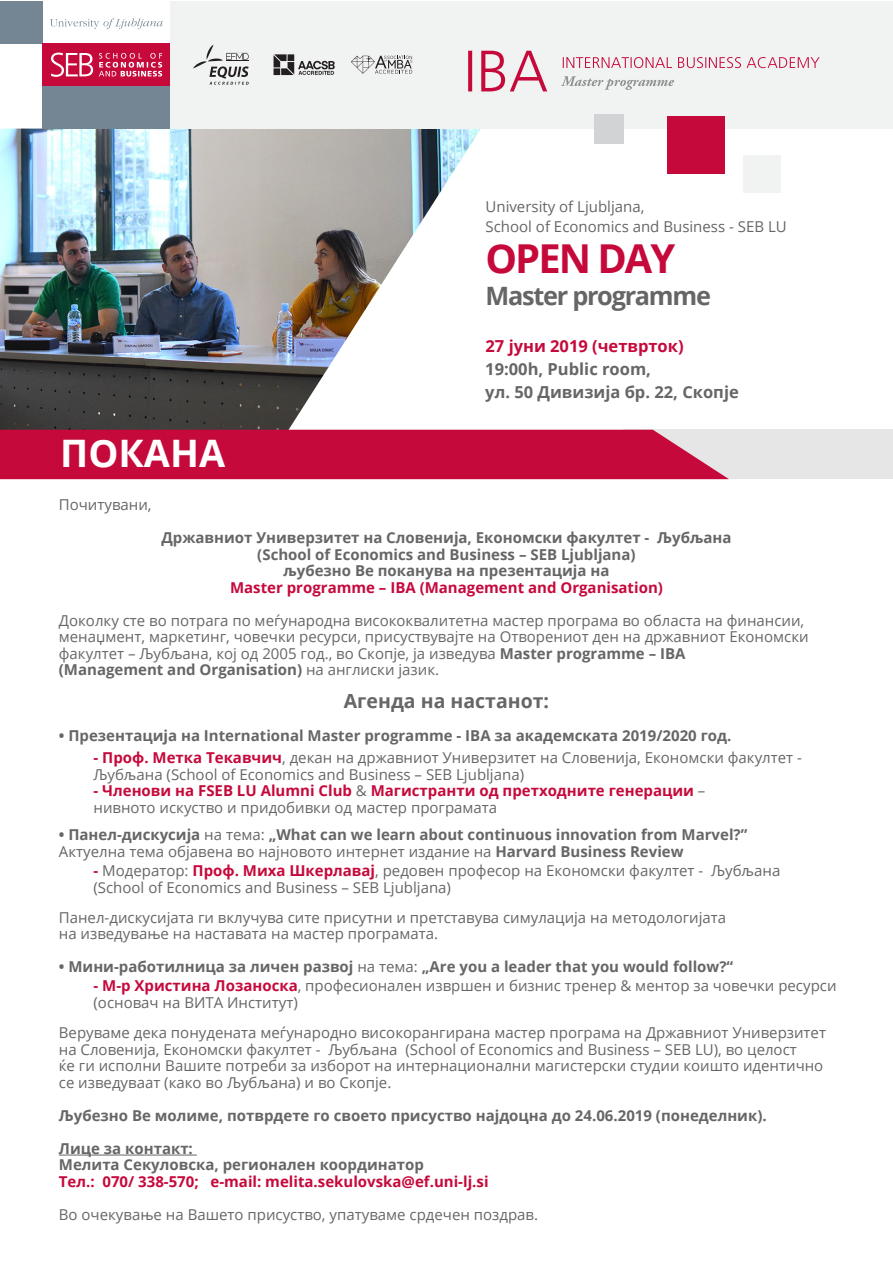
<style>
.page{position:relative;width:893px;height:1263px;background:#fff}
.page>*{position:absolute;margin:0;border:0;box-sizing:border-box;transform-origin:0 0}
.t1{font:700 39.9px "Open Sans";letter-spacing:-.05em;color:#c6093b}
.t2{font:700 37.8px "Open Sans";color:#fff}
.t3{font:700 25.35px "Open Sans";letter-spacing:-.05em;color:#666}
.t4{font:700 19.5px "Open Sans";color:#666}
.t5{font:700 16.5px/22.5px "Open Sans";color:#666}
.t6{font:700 16.5px "Open Sans";color:#c6093b}
.t7{font:15px/16.5px "Open Sans";color:#666}
.t8{font:700 15px/16.5px "Open Sans";color:#666}
.t9{font:700 15px/16.5px "Open Sans";color:#c6093b}
.s1{font-weight:700}
.s2{font-weight:700;color:#c6093b}
.s3{font-weight:400;color:#666}
.s4{font-weight:400}
</style>
<div class="page">
<img style="left:0;top:129px;width:481px;height:301px">
<div style="left:170px;top:1px;width:723px;height:128px;background:#f1f2f2"></div>
<svg style="left:468px;top:51px;width:79px;height:40px"></svg>
<svg style="left:563px;top:57px;width:257px;height:11px"></svg>
<svg style="left:561px;top:76px;width:113px;height:14px"></svg>
<svg style="left:193px;top:45px;width:56px;height:40px"></svg>
<svg style="left:274px;top:54px;width:61px;height:21px"></svg>
<svg style="left:351px;top:56px;width:61px;height:18px"></svg>
<div style="left:667px;top:116px;width:58px;height:58px;background:#c6093b"></div>
<div style="left:743px;top:155px;width:37px;height:37px;background:#f1f2f2"></div>
<div style="left:594px;top:114px;width:30px;height:29px;background:#d1d3d4"></div>
<div style="left:0;top:1px;width:43px;height:42px;background:#748593"></div>
<div style="left:43px;top:86px;width:127px;height:43px;background:#748593"></div>
<div style="left:43px;top:43px;width:127px;height:43px;background:#c6093b"></div>
<svg style="left:50px;top:18px;width:113px;height:11px"></svg>
<svg style="left:51px;top:53px;width:111px;height:24px"></svg>
<div style="left:624px;top:430px;width:269px;height:49px;background:#e6e6e6"></div>
<div style="left:0;top:430px;width:729px;height:49px;background:#c6093b"></div>
<hr style="left:59px;top:1155px;width:138px;height:1px;background:#666">
<p class="t7" style="left:486px;top:196px;width:303px;line-height:19.5px">University of Ljubljana,<br>School of Economics and Business - SEB LU</p>
<h1 class="t1" style="left:486px;top:230px;width:191px">OPEN DAY</h1>
<h3 class="t3" style="left:486px;top:278px;width:227px">Master programme</h3>
<p class="t6" style="left:486px;top:334px;width:200px">27 јуни 2019 (четврток)</p>
<p class="t5" style="left:485px;top:357px;width:255px">19:00h, Public room,<br>ул. 50 Дивизија бр. 22, Скопје</p>
<h2 class="t2" style="left:60px;top:427px;width:167px">ПОКАНА</h2>
<p class="t7" style="left:59px;top:496px;width:94px">Почитувани,</p>
<p class="t8" style="left:162px;top:529px;width:571px;text-align:center">Државниот Универзитет на Словенија, Економски факултет - Љубљана (School of Economics and Business – SEB Ljubljana)<br>љубезно Ве поканува на презентација на</p>
<p class="t9" style="left:230px;top:579px;width:434px">Master programme – IBA (Management and Organisation)</p>
<p class="t7" style="left:59px;top:612px;width:751px">Доколку сте во потрага по меѓународна висококвалитетна мастер програма во областа на финансии, менаџмент, маркетинг, човечки ресурси, присуствувајте на Отворениот ден на државниот Економски факултет – Љубљана, кој од 2005 год., во Скопје, ја изведува <span class="s1">Master programme – IBA<br>(Management and Organisation)</span> на англиски јазик.</p>
<h3 class="t4" style="left:344px;top:687px;width:207px">Агенда на настанот:</h3>
<p class="t8" style="left:59px;top:727px;width:674px">• Презентација на International Master programme - IBA за академската 2019/2020 год.</p>
<p class="t7" style="left:94px;top:749px;width:710px"><span class="s2">- Проф. Метка Текавчич</span>, декан на државниот Универзитет на Словенија, Економски факултет -<br>Љубљана (School of Economics and Business – SEB Ljubljana)</p>
<p class="t9" style="left:94px;top:782px;width:613px">- Членови на FSEB LU Alumni Club <span class="s3">&amp;</span> Магистранти од претходните генерации <span class="s3">– нивното искуство и придобивки од мастер програмата</span></p>
<p class="t8" style="left:59px;top:826px;width:690px">• Панел-дискусија <span class="s4">на тема:</span> „What can we learn about continuous innovation from Marvel?”<br><span class="s4">Актуелна тема објавена во најновото интернет издание на</span> Harvard Business Review</p>
<p class="t7" style="left:94px;top:862px;width:688px"><span class="s2">-</span> Модератор: <span class="s2">Проф. Миха Шкерлавај</span>, редовен професор на Економски факултет - Љубљана (School of Economics and Business – SEB Ljubljana)</p>
<p class="t7" style="left:59px;top:909px;width:669px">Панел-дискусијата ги вклучува сите присутни и претставува симулација на методологијата на изведување на наставата на мастер програмата.</p>
<p class="t8" style="left:59px;top:958px;width:676px">• Мини-работилница за личен развој <span class="s4">на тема:</span> „Are you a leader that you would follow?“</p>
<p class="t7" style="left:94px;top:977px;width:744px"><span class="s2">- M-р Христина Лозаноска</span>, професионален извршен и бизнис тренер &amp; ментор за човечки ресурси (основач на ВИТА Институт)</p>
<p class="t7" style="left:59px;top:1024px;width:769px">Веруваме дека понудената меѓународно високорангирана мастер програма на Државниот Универзитет на Словенија, Економски факултет - Љубљана (School of Economics and Business – SEB LU), во целост<br>ќе ги исполни Вашите потреби за изборот на интернационални магистерски студии коишто идентично се изведуваат (како во Љубљана) и во Скопје.</p>
<p class="t8" style="left:59px;top:1107px;width:709px">Љубезно Ве молиме, потврдете го своето присуство најдоцна до 24.06.2019 (понеделник).</p>
<p class="t8" style="left:59px;top:1140px;width:366px">Лице за контакт:<br>Мелита Секуловска, регионален координатор</p>
<p class="t9" style="left:59px;top:1173px;width:431px">Тел.: 070/ 338-570; e-mail: melita.sekulovska@ef.uni-lj.si</p>
<p class="t7" style="left:59px;top:1206px;width:481px">Во очекување на Вашето присуство, упатуваме срдечен поздрав.</p>
</div>
